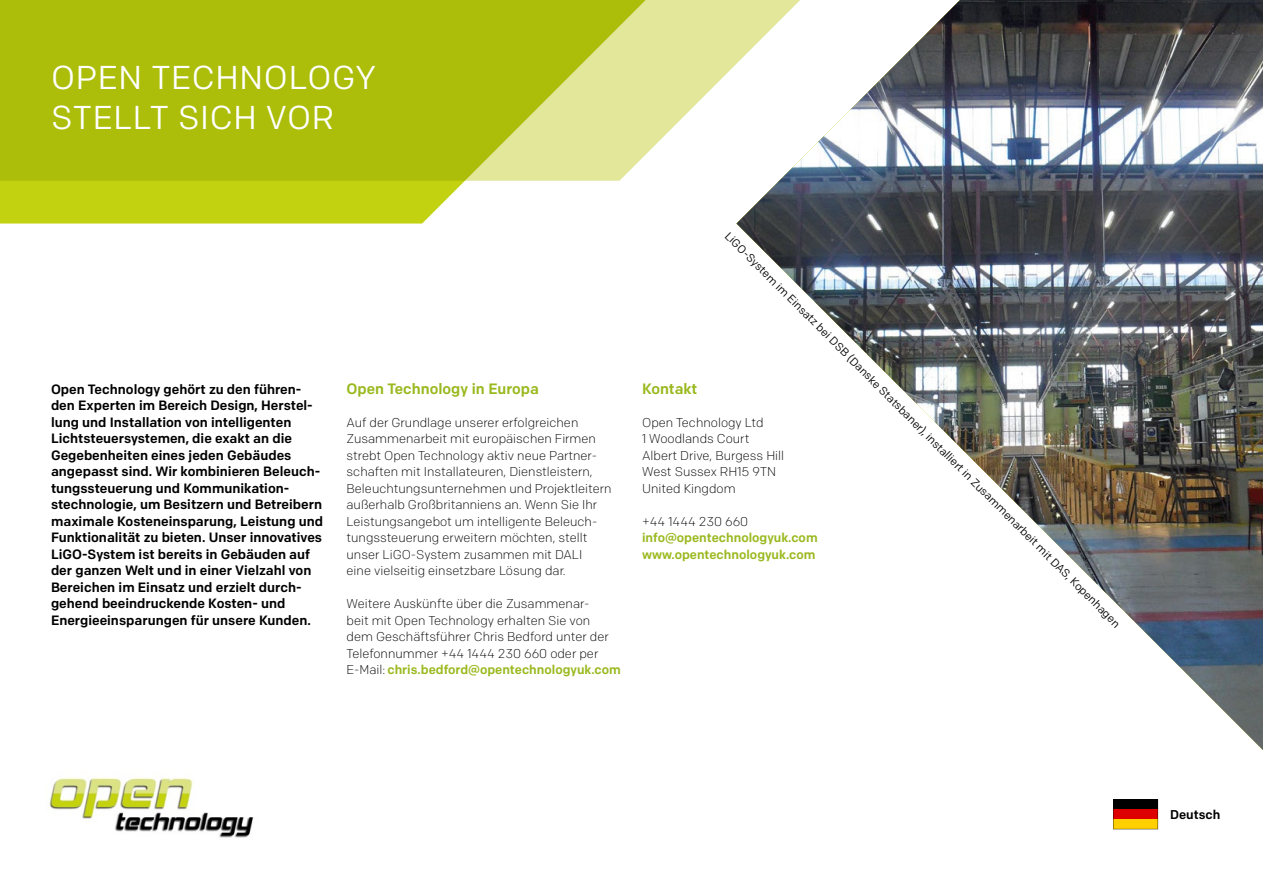
<style>
.page{position:relative;width:1263px;height:893px;background:#fff}
.page>*{position:absolute;margin:0;border:0;box-sizing:border-box;transform-origin:0 0}
.t1{font:33px/40.5px "Colfax";letter-spacing:.02em;color:#fff}
.t2{font:500 15px "Colfax";color:#99b91e}
.t3{font:500 13.5px/16.5px "Colfax";color:#000}
.t4{font:300 12.75px/16.5px "Colfax";color:#000}
.t5{font:500 12.75px/16.5px "Colfax";color:#99b91e}
.t6{font:500 12.75px "Colfax";color:#000}
.t7{font:11.25px "Colfax";color:#000}
.s1{font-weight:500;color:#99b91e}
</style>
<div class="page">
<div style="left:1113px;top:799px;width:45px;height:30px;background:#000"></div>
<div style="left:1113px;top:809px;width:45px;height:20px;background:#de0000"></div>
<div style="left:1113px;top:819px;width:45px;height:10px;background:#ffcf00"></div>
<svg style="left:662px;top:0;width:74px;height:138px;fill:#e2e799"></svg>
<svg style="left:0;top:0;width:662px;height:224px;background:#bbca2d"></svg>
<img style="left:49px;top:778px;width:205px;height:60px">
<img style="left:736px;top:0;width:527px;height:750px">
<h1 class="t1" style="left:51px;top:57px;width:326px">OPEN TECHNOLOGY<br>STELLT SICH VOR</h1>
<p class="t7" style="left:732px;top:229px;width:555px;rotate:45deg">LiGO-System im Einsatz bei DSB (Danske Statsbaner), installiert in Zusammenarbeit mit DAS, Kopenhagen</p>
<p class="t2" style="left:347px;top:379px;width:194px">Open Technology in Europa</p>
<p class="t4" style="left:347px;top:414px;width:266px">Auf der Grundlage unserer erfolgreichen Zusammenarbeit mit europäischen Firmen strebt Open Technology aktiv neue Partner&shy;schaften mit Installateuren, Dienstleistern, Beleuchtungsunternehmen und Projektleitern außerhalb Großbritanniens an. Wenn Sie Ihr Leistungsangebot um intelligente Beleuch&shy;tungssteuerung erweitern möchten, stellt unser LiGO-System zusammen mit DALI<br>eine vielseitig einsetzbare Lösung dar.</p>
<p class="t4" style="left:347px;top:595px;width:276px">Weitere Auskünfte über die Zusammenar-<br>beit mit Open Technology erhalten Sie von<br>dem Geschäftsführer Chris Bedford unter der Telefonnummer +44 1444 230 660 oder per E-Mail: <span class="s1">chris.bedford@opentechnologyuk.com</span></p>
<p class="t3" style="left:51px;top:381px;width:274px">Open Technology gehört zu den führen&shy;den Experten im Bereich Design, Herstel&shy;lung und Installation von intelligenten Lichtsteuersystemen, die exakt an die Gegebenheiten eines jeden Gebäudes angepasst sind. Wir kombinieren Beleuch&shy;tungssteuerung und Kommunikation&shy;stechnologie, um Besitzern und Betreibern maximale Kosteneinsparung, Leistung und Funktionalität zu bieten. Unser innovatives LiGO-System ist bereits in Gebäuden auf der ganzen Welt und in einer Vielzahl von Bereichen im Einsatz und erzielt durch&shy;gehend beeindruckende Kosten- und Energieeinsparungen für unsere Kunden.</p>
<p class="t2" style="left:642px;top:379px;width:57px">Kontakt</p>
<p class="t4" style="left:642px;top:414px;width:144px">Open Technology Ltd<br>1 Woodlands Court<br>Albert Drive, Burgess Hill<br>West Sussex RH15 9TN<br>United Kingdom</p>
<p class="t4" style="left:642px;top:513px;width:108px">+44 1444 230 660</p>
<p class="t5" style="left:642px;top:529px;width:177px">info@opentechnologyuk.com www.opentechnologyuk.com</p>
<p class="t6" style="left:1170px;top:807px;width:52px">Deutsch</p>
</div>
